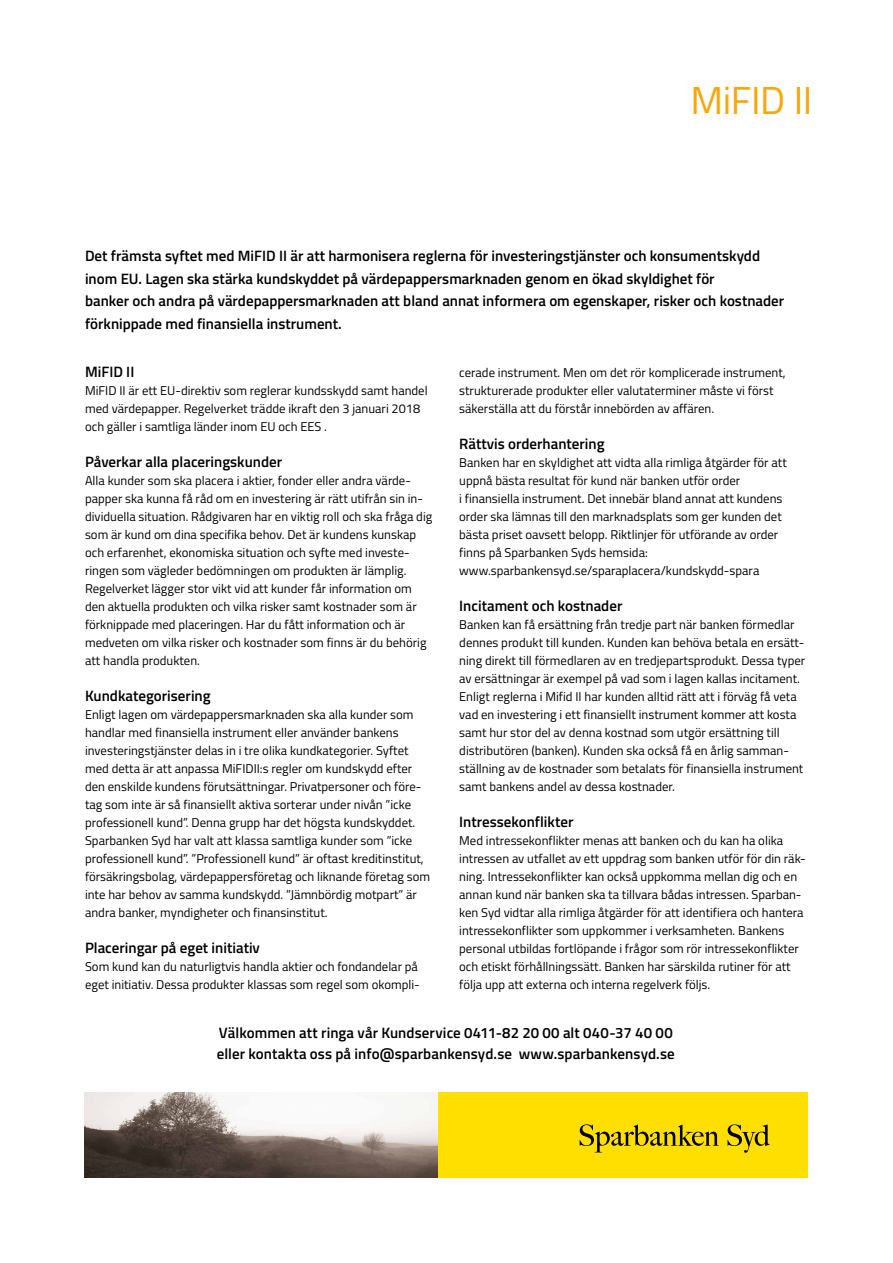
<style>
.page{position:relative;width:893px;height:1263px;background:#fff}
.page>*{position:absolute;margin:0;border:0;box-sizing:border-box;transform-origin:0 0}
.t1{font:39px "Titillium";letter-spacing:-.015em;color:#f7a70a}
.t2{font:600 15px/22.5px "Titillium";color:#000}
.t3{font:12.75px/18px "Titillium";color:#000}
</style>
<div class="page">
<img style="left:84px;top:1093px;width:354px;height:85px">
<div style="left:438px;top:1093px;width:370px;height:85px;background:#ffdf00"></div>
<svg style="left:580px;top:1124px;width:139px;height:28px"></svg>
<svg style="left:727px;top:1124px;width:43px;height:29px"></svg>
<h1 class="t1" style="left:691px;top:72px;width:123px">MiFID II</h1>
<p class="t2" style="left:85px;top:244px;width:701px">Det främsta syftet med MiFID II är att harmonisera reglerna för investeringstjänster och konsumentskydd inom EU. Lagen ska stärka kundskyddet på värdepappersmarknaden genom en ökad skyldighet för<br>banker och andra på värdepappersmarknaden att bland annat informera om egenskaper, risker och kostnader förknippade med finansiella instrument.</p>
<p class="t3" style="left:459px;top:363px;width:328px">cerade instrument. Men om det rör komplicerade instrument, strukturerade produkter eller valutaterminer måste vi först säkerställa att du förstår innebörden av affären.</p>
<p class="t2" style="left:459px;top:432px;width:147px">Rättvis orderhantering</p>
<p class="t3" style="left:459px;top:453px;width:329px">Banken har en skyldighet att vidta alla rimliga åtgärder för att uppnå bästa resultat för kund när banken utför order<br>i finansiella instrument. Det innebär bland annat att kundens order ska lämnas till den marknadsplats som ger kunden det bästa priset oavsett belopp. Riktlinjer för utförande av order finns på Sparbanken Syds hemsida: www.sparbankensyd.se/sparaplacera/kundskydd-spara</p>
<p class="t2" style="left:459px;top:594px;width:165px">Incitament och kostnader</p>
<p class="t3" style="left:459px;top:615px;width:348px">Banken kan få ersättning från tredje part när banken förmedlar dennes produkt till kunden. Kunden kan behöva betala en ersätt&shy;ning direkt till förmedlaren av en tredjepartsprodukt. Dessa typer av ersättningar är exempel på vad som i lagen kallas incitament.<br>Enligt reglerna i Mifid II har kunden alltid rätt att i förväg få veta vad en investering i ett finansiellt instrument kommer att kosta samt hur stor del av denna kostnad som utgör ersättning till distributören (banken). Kunden ska också få en årlig samman&shy;ställning av de kostnader som betalats för finansiella instrument samt bankens andel av dessa kostnader.</p>
<p class="t2" style="left:459px;top:810px;width:116px">Intressekonflikter</p>
<p class="t3" style="left:459px;top:831px;width:348px">Med intressekonflikter menas att banken och du kan ha olika intressen av utfallet av ett uppdrag som banken utför för din räk&shy;ning. Intressekonflikter kan också uppkomma mellan dig och en annan kund när banken ska ta tillvara bådas intressen. Sparban&shy;ken Syd vidtar alla rimliga åtgärder för att identifiera och hantera intressekonflikter som uppkommer i verksamheten. Bankens personal utbildas fortlöpande i frågor som rör intressekonflikter och etiskt förhållningssätt. Banken har särskilda rutiner för att följa upp att externa och interna regelverk följs.</p>
<p class="t2" style="left:85px;top:360px;width:51px">MiFID II</p>
<p class="t3" style="left:85px;top:381px;width:344px">MiFID II är ett EU-direktiv som reglerar kundsskydd samt handel med värdepapper. Regelverket trädde ikraft den 3 januari 2018 och gäller i samtliga länder inom EU och EES .</p>
<p class="t2" style="left:85px;top:450px;width:199px">Påverkar alla placeringskunder</p>
<p class="t3" style="left:85px;top:471px;width:349px">Alla kunder som ska placera i aktier, fonder eller andra värde&shy;papper ska kunna få råd om en investering är rätt utifrån sin in&shy;dividuella situation. Rådgivaren har en viktig roll och ska fråga dig som är kund om dina specifika behov. Det är kundens kunskap och erfarenhet, ekonomiska situation och syfte med investe&shy;ringen som vägleder bedömningen om produkten är lämplig.<br>Regelverket lägger stor vikt vid att kunder får information om den aktuella produkten och vilka risker samt kostnader som är förknippade med placeringen. Har du fått information och är medveten om vilka risker och kostnader som finns är du behörig att handla produkten.</p>
<p class="t2" style="left:85px;top:684px;width:127px">Kundkategorisering</p>
<p class="t3" style="left:85px;top:705px;width:347px">Enligt lagen om värdepappersmarknaden ska alla kunder som handlar med finansiella instrument eller använder bankens investeringstjänster delas in i tre olika kundkategorier. Syftet med detta är att anpassa MiFIDII:s regler om kundskydd efter den enskilde kundens förutsättningar. Privatpersoner och före&shy;tag som inte är så finansiellt aktiva sorterar under nivån ”icke professionell kund”. Denna grupp har det högsta kundskyddet.<br>Sparbanken Syd har valt att klassa samtliga kunder som ”icke professionell kund”. ”Professionell kund” är oftast kreditinstitut, försäkringsbolag, värdepappersföretag och liknande företag som inte har behov av samma kundskydd. ”Jämnbördig motpart” är andra banker, myndigheter och finansinstitut.</p>
<p class="t2" style="left:85px;top:936px;width:176px">Placeringar på eget initiativ</p>
<p class="t3" style="left:85px;top:957px;width:336px">Som kund kan du naturligtvis handla aktier och fondandelar på eget initiativ. Dessa produkter klassas som regel som okompli-</p>
<p class="t2" style="left:217px;top:1022px;width:459px;line-height:21px">Välkommen att ringa vår Kundservice 0411-82 20 00 alt 040-37 40 00 eller kontakta oss på info@sparbankensyd.se www.sparbankensyd.se</p>
</div>
